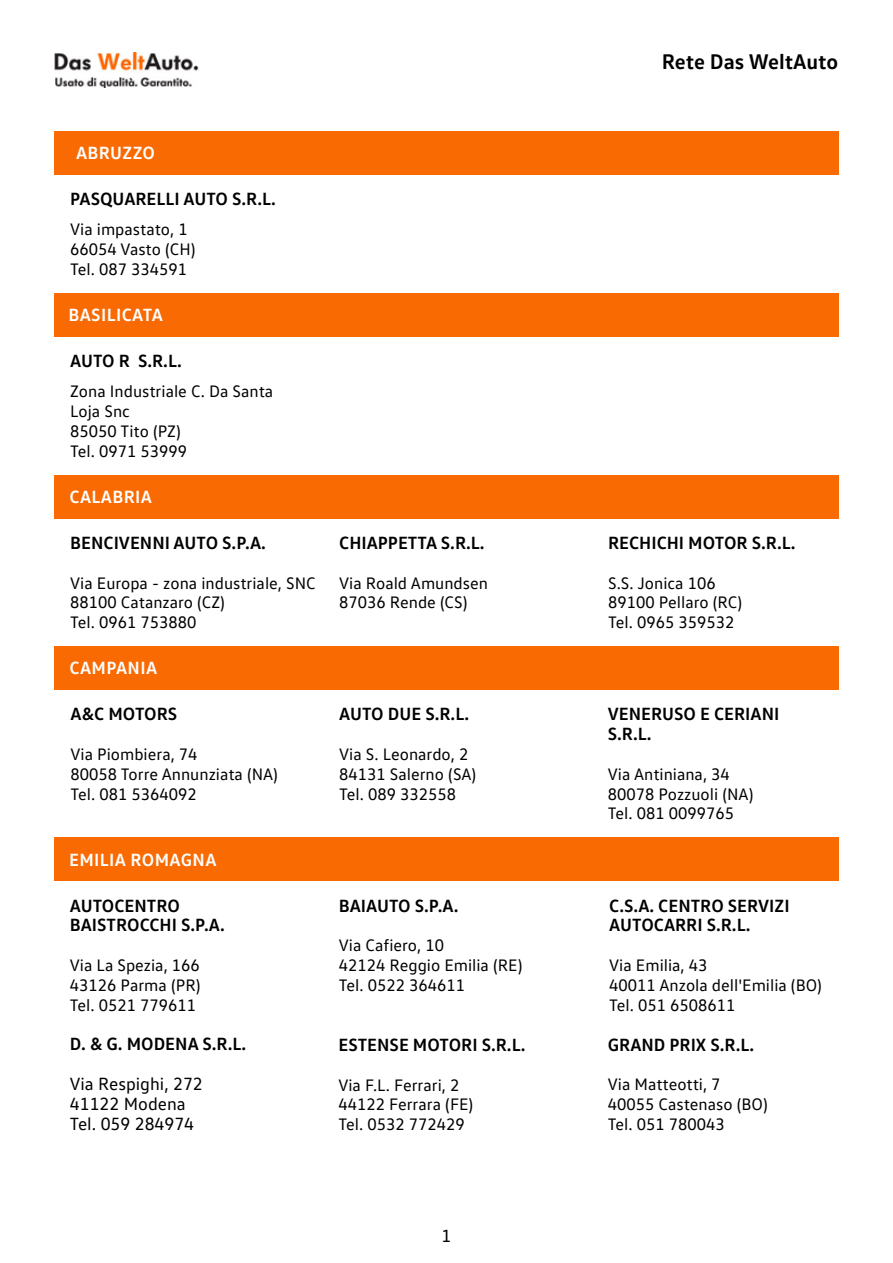
<style>
.page{position:relative;width:893px;height:1263px;background:#fff}
.page>*{position:absolute;margin:0;border:0;box-sizing:border-box;transform-origin:0 0}
.t1{font:700 21.6px "VW Text";color:#000}
.t2{font:700 18px/19.8px "VW Text";color:#000}
.t3{font:700 18px "VW Text";letter-spacing:.02em;color:#fff}
.t4{font:18px/19.8px "VW Text";color:#000}
.t5{font:16.95px/19.8px "VW Text";color:#000}
</style>
<div class="page">
<div style="left:54px;top:131px;width:785px;height:44px;background:#fa6a02"></div>
<div style="left:54px;top:293px;width:785px;height:44px;background:#fa6a02"></div>
<div style="left:54px;top:475px;width:785px;height:43px;background:#fa6a02"></div>
<div style="left:54px;top:647px;width:785px;height:43px;background:#fa6a02"></div>
<div style="left:54px;top:838px;width:785px;height:43px;background:#fa6a02"></div>
<img style="left:54px;top:53px;width:145px;height:35px">
<p class="t3" style="left:76px;top:141px;width:81px">ABRUZZO</p>
<p class="t2" style="left:70px;top:188px;width:207px">PASQUARELLI AUTO S.R.L.</p>
<p class="t5" style="left:70px;top:219px;width:127px">Via impastato, 1<br>66054 Vasto (CH)<br>Tel. 087 334591</p>
<p class="t3" style="left:68px;top:303px;width:96px">BASILICATA</p>
<p class="t2" style="left:70px;top:350px;width:113px">AUTO R S.R.L.</p>
<p class="t5" style="left:70px;top:381px;width:205px">Zona Industriale C. Da Santa<br>Loja Snc<br>85050 Tito (PZ)<br>Tel. 0971 53999</p>
<p class="t3" style="left:69px;top:485px;width:84px">CALABRIA</p>
<p class="t2" style="left:70px;top:532px;width:197px">BENCIVENNI AUTO S.P.A.</p>
<p class="t5" style="left:70px;top:572px;width:247px">Via Europa - zona industriale, SNC<br>88100 Catanzaro (CZ)<br>Tel. 0961 753880</p>
<p class="t3" style="left:69px;top:656px;width:89px">CAMPANIA</p>
<p class="t2" style="left:71px;top:703px;width:108px">A&amp;C MOTORS</p>
<p class="t5" style="left:71px;top:744px;width:209px">Via Piombiera, 74<br>80058 Torre Annunziata (NA)<br>Tel. 081 5364092</p>
<p class="t3" style="left:69px;top:847px;width:149px">EMILIA ROMAGNA</p>
<p class="t2" style="left:70px;top:895px;width:156px">AUTOCENTRO<br>BAISTROCCHI S.P.A.</p>
<p class="t5" style="left:70px;top:955px;width:132px;text-align:justify">Via La Spezia, 166<br>43126 Parma (PR)<br>Tel. 0521 779611</p>
<p class="t2" style="left:70px;top:1033px;width:178px">D. &amp; G. MODENA S.R.L.</p>
<p class="t4" style="left:70px;top:1073px;width:134px">Via Respighi, 272<br>41122 Modena<br>Tel. 059 284974</p>
<p class="t2" style="left:339px;top:532px;width:147px">CHIAPPETTA S.R.L.</p>
<p class="t5" style="left:339px;top:572px;width:150px">Via Roald Amundsen<br>87036 Rende (CS)</p>
<p class="t2" style="left:339px;top:703px;width:131px">AUTO DUE S.R.L.</p>
<p class="t5" style="left:339px;top:744px;width:139px">Via S. Leonardo, 2<br>84131 Salerno (SA)<br>Tel. 089 332558</p>
<p class="t2" style="left:339px;top:895px;width:121px">BAIAUTO S.P.A.</p>
<p class="t5" style="left:339px;top:935px;width:185px">Via Cafiero, 10<br>42124 Reggio Emilia (RE)<br>Tel. 0522 364611</p>
<p class="t2" style="left:338px;top:1034px;width:189px">ESTENSE MOTORI S.R.L.</p>
<p class="t5" style="left:338px;top:1074px;width:136px">Via F.L. Ferrari, 2<br>44122 Ferrara (FE)<br>Tel. 0532 772429</p>
<p class="t4" style="left:441px;top:1225px;width:11px">1</p>
<p class="t1" style="left:662px;top:48px;width:178px">Rete Das WeltAuto</p>
<p class="t2" style="left:608px;top:532px;width:189px">RECHICHI MOTOR S.R.L.</p>
<p class="t5" style="left:608px;top:572px;width:136px">S.S. Jonica 106<br>89100 Pellaro (RC)<br>Tel. 0965 359532</p>
<p class="t2" style="left:608px;top:703px;width:173px">VENERUSO E CERIANI<br>S.R.L.</p>
<p class="t5" style="left:608px;top:763px;width:147px">Via Antiniana, 34<br>80078 Pozzuoli (NA)<br>Tel. 081 0099765</p>
<p class="t2" style="left:609px;top:895px;width:182px">C.S.A. CENTRO SERVIZI<br>AUTOCARRI S.R.L.</p>
<p class="t5" style="left:609px;top:955px;width:214px">Via Emilia, 43<br>40011 Anzola dell'Emilia (BO)<br>Tel. 051 6508611</p>
<p class="t2" style="left:608px;top:1034px;width:148px">GRAND PRIX S.R.L.</p>
<p class="t5" style="left:608px;top:1074px;width:162px">Via Matteotti, 7<br>40055 Castenaso (BO)<br>Tel. 051 780043</p>
</div>
